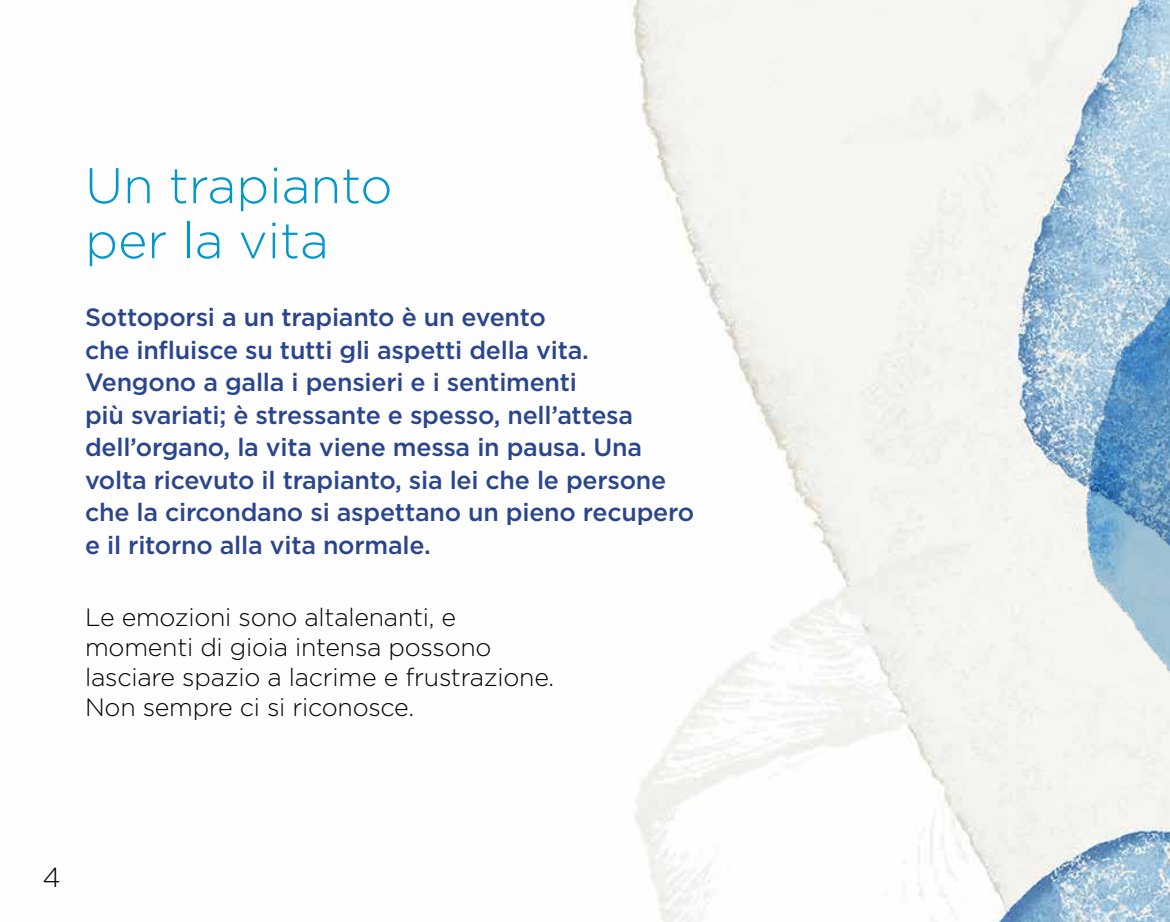
<style>
.page{position:relative;width:1170px;height:922px;background:#fff}
.page>*{position:absolute;margin:0;border:0;box-sizing:border-box;transform-origin:0 0}
.t1{font:300 50px/55px "Gotham";color:#0097cc}
.t2{font:300 27.5px "Gotham";color:#000}
.t3{font:500 25px/32.5px "Gotham";letter-spacing:-.01em;color:#29458e}
.t4{font:300 25px/30px "Gotham";letter-spacing:-.01em;color:#000}
</style>
<div class="page">
<img style="left:629px;top:0;width:540px;height:921px">
<img style="left:1039px;top:104px;width:130px;height:741px">
<h1 class="t1" style="left:85px;top:156px;width:309px">Un trapianto per la vita</h1>
<p class="t3" style="left:85px;top:301px;width:610px">Sottoporsi a un trapianto è un evento<br>che influisce su tutti gli aspetti della vita.<br>Vengono a galla i pensieri e i sentimenti<br>più svariati; è stressante e spesso, nell’attesa dell’organo, la vita viene messa in pausa. Una volta ricevuto il trapianto, sia lei che le persone che la circondano si aspettano un pieno recupero e il ritorno alla vita normale.</p>
<p class="t4" style="left:85px;top:601px;width:470px">Le emozioni sono altalenanti, e momenti di gioia intensa possono lasciare spazio a lacrime e frustrazione.<br>Non sempre ci si riconosce.</p>
<p class="t2" style="left:43px;top:859px;width:20px">4</p>
</div>
